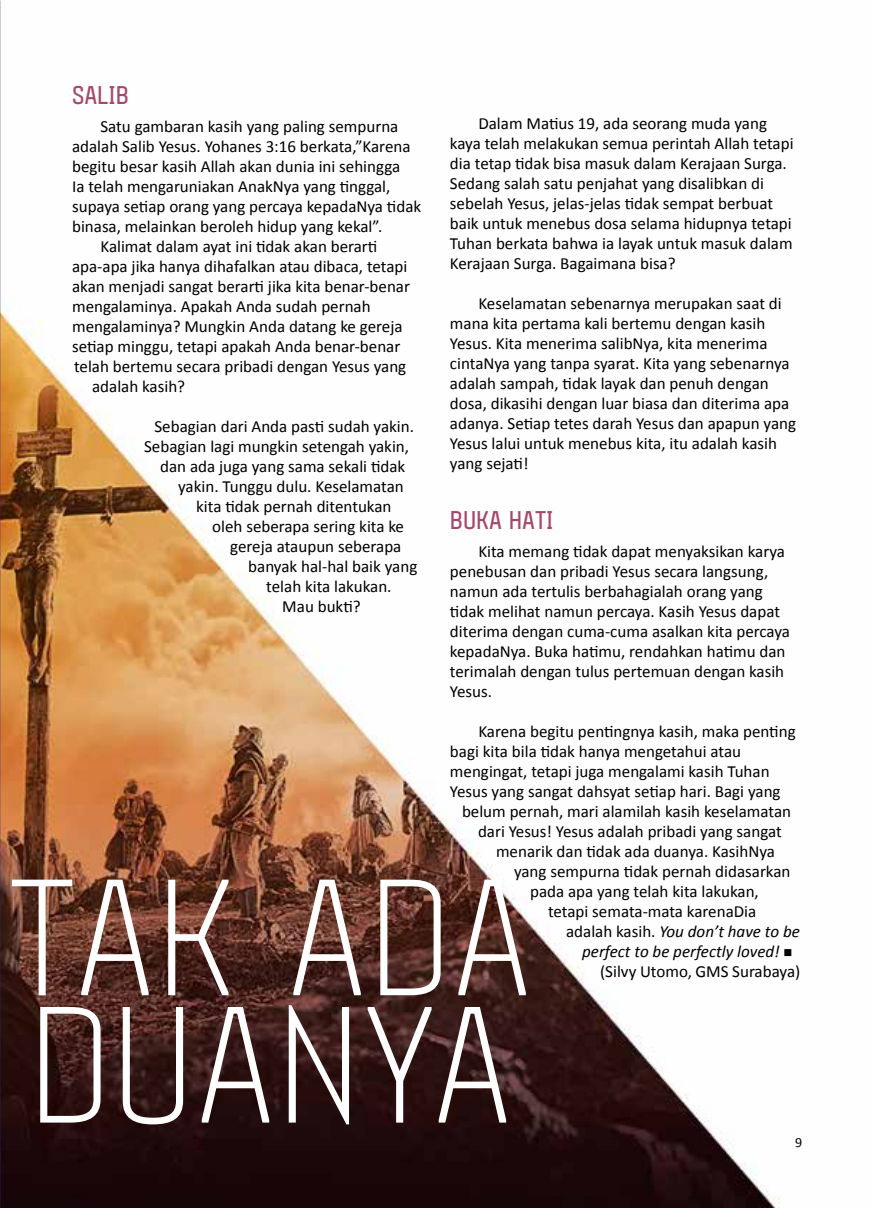
<style>
.page{position:relative;width:874px;height:1208px;background:#fff}
.page>*{position:absolute;margin:0;border:0;box-sizing:border-box;transform-origin:0 0}
.t1{font:180.6px "Gubia";color:#fff}
.t2{font:700 28px "Gubia";color:#a6486b}
.t3{font:17px/20px "Calibri";color:#000}
.t4{font:italic 17px "Calibri";color:#000}
.t5{font:14px "Calibri";color:#000}
.s1{font-style:normal}
</style>
<div class="page">
<img style="left:0;top:0;width:781px;height:1208px">
<img style="left:0;top:690px;width:12px;height:467px">
<h2 class="t2" style="left:72px;top:77px;width:58px">SALIB</h2>
<p class="t3" style="left:100px;top:116px;width:299px">Satu gambaran kasih yang paling sempurna</p>
<p class="t3" style="left:72px;top:136px;width:340px">adalah Salib Yesus. Yohanes 3:16 berkata,”Karena</p>
<p class="t3" style="left:72px;top:156px;width:329px">begitu besar kasih Allah akan dunia ini sehingga</p>
<p class="t3" style="left:72px;top:176px;width:319px">Ia telah mengaruniakan AnakNya yang tinggal,</p>
<p class="t3" style="left:72px;top:196px;width:350px">supaya setiap orang yang percaya kepadaNya tidak</p>
<p class="t3" style="left:72px;top:216px;width:311px">binasa, melainkan beroleh hidup yang kekal”.</p>
<p class="t3" style="left:100px;top:236px;width:278px">Kalimat dalam ayat ini tidak akan berarti</p>
<p class="t3" style="left:72px;top:256px;width:336px">apa-apa jika hanya dihafalkan atau dibaca, tetapi</p>
<p class="t3" style="left:72px;top:276px;width:339px">akan menjadi sangat berarti jika kita benar-benar</p>
<p class="t3" style="left:72px;top:296px;width:300px">mengalaminya. Apakah Anda sudah pernah</p>
<p class="t3" style="left:72px;top:316px;width:332px">mengalaminya? Mungkin Anda datang ke gereja</p>
<p class="t3" style="left:72px;top:336px;width:329px">setiap minggu, tetapi apakah Anda benar-benar</p>
<p class="t3" style="left:74px;top:356px;width:333px">telah bertemu secara pribadi dengan Yesus yang</p>
<p class="t3" style="left:92px;top:376px;width:94px">adalah kasih?</p>
<p class="t3" style="left:154px;top:416px;width:261px">Sebagian dari Anda pasti sudah yakin.</p>
<p class="t3" style="left:144px;top:436px;width:266px">Sebagian lagi mungkin setengah yakin,</p>
<p class="t3" style="left:160px;top:456px;width:246px">dan ada juga yang sama sekali tidak</p>
<p class="t3" style="left:178px;top:476px;width:227px">yakin. Tunggu dulu. Keselamatan</p>
<p class="t3" style="left:196px;top:496px;width:197px">kita tidak pernah ditentukan</p>
<p class="t3" style="left:212px;top:516px;width:193px">oleh seberapa sering kita ke</p>
<p class="t3" style="left:230px;top:536px;width:173px">gereja ataupun seberapa</p>
<p class="t3" style="left:248px;top:556px;width:170px">banyak hal-hal baik yang</p>
<p class="t3" style="left:266px;top:576px;width:127px">telah kita lakukan.</p>
<p class="t3" style="left:282px;top:596px;width:80px">Mau bukti?</p>
<p class="t3" style="left:450px;top:113px;width:345px;text-indent:28px">Dalam Matius 19, ada seorang muda yang kaya telah melakukan semua perintah Allah tetapi dia tetap tidak bisa masuk dalam Kerajaan Surga.<br>Sedang salah satu penjahat yang disalibkan di sebelah Yesus, jelas-jelas tidak sempat berbuat baik untuk menebus dosa selama hidupnya tetapi Tuhan berkata bahwa ia layak untuk masuk dalam Kerajaan Surga. Bagaimana bisa?</p>
<p class="t3" style="left:450px;top:293px;width:347px;text-indent:28px">Keselamatan sebenarnya merupakan saat di mana kita pertama kali bertemu dengan kasih Yesus. Kita menerima salibNya, kita menerima cintaNya yang tanpa syarat. Kita yang sebenarnya adalah sampah, tidak layak dan penuh dengan dosa, dikasihi dengan luar biasa dan diterima apa adanya. Setiap tetes darah Yesus dan apapun yang Yesus lalui untuk menebus kita, itu adalah kasih yang sejati!</p>
<h2 class="t2" style="left:449px;top:502px;width:105px">BUKA HATI</h2>
<p class="t3" style="left:450px;top:541px;width:341px;text-indent:28px">Kita memang tidak dapat menyaksikan karya penebusan dan pribadi Yesus secara langsung, namun ada tertulis berbahagialah orang yang tidak melihat namun percaya. Kasih Yesus dapat diterima dengan cuma-cuma asalkan kita percaya kepadaNya. Buka hatimu, rendahkan hatimu dan terimalah dengan tulus pertemuan dengan kasih Yesus.</p>
<p class="t3" style="left:478px;top:721px;width:319px">Karena begitu pentingnya kasih, maka penting</p>
<p class="t3" style="left:450px;top:741px;width:292px">bagi kita bila tidak hanya mengetahui atau</p>
<p class="t3" style="left:450px;top:761px;width:321px">mengingat, tetapi juga mengalami kasih Tuhan</p>
<p class="t3" style="left:450px;top:781px;width:332px">Yesus yang sangat dahsyat setiap hari. Bagi yang</p>
<p class="t3" style="left:462px;top:801px;width:330px">belum pernah, mari alamilah kasih keselamatan</p>
<p class="t3" style="left:478px;top:821px;width:305px">dari Yesus! Yesus adalah pribadi yang sangat</p>
<p class="t3" style="left:496px;top:841px;width:280px">menarik dan tidak ada duanya. KasihNya</p>
<p class="t3" style="left:514px;top:861px;width:278px">yang sempurna tidak pernah didasarkan</p>
<p class="t3" style="left:530px;top:881px;width:230px">pada apa yang telah kita lakukan,</p>
<p class="t3" style="left:548px;top:901px;width:210px">tetapi semata-mata karenaDia</p>
<p class="t4" style="left:566px;top:920px;width:235px"><span class="s1">adalah kasih.</span> You don’t have to be</p>
<p class="t4" style="left:582px;top:940px;width:212px">perfect to be perfectly loved! ■</p>
<h1 class="t1" style="left:7px;top:825px;width:527px">TAK ADA</h1>
<p class="t3" style="left:599px;top:961px;width:201px">(Silvy Utomo, GMS Surabaya)</p>
<h1 class="t1" style="left:28px;top:952px;width:486px">DUANYA</h1>
<p class="t5" style="left:794px;top:1133px;width:9px">9</p>
</div>
